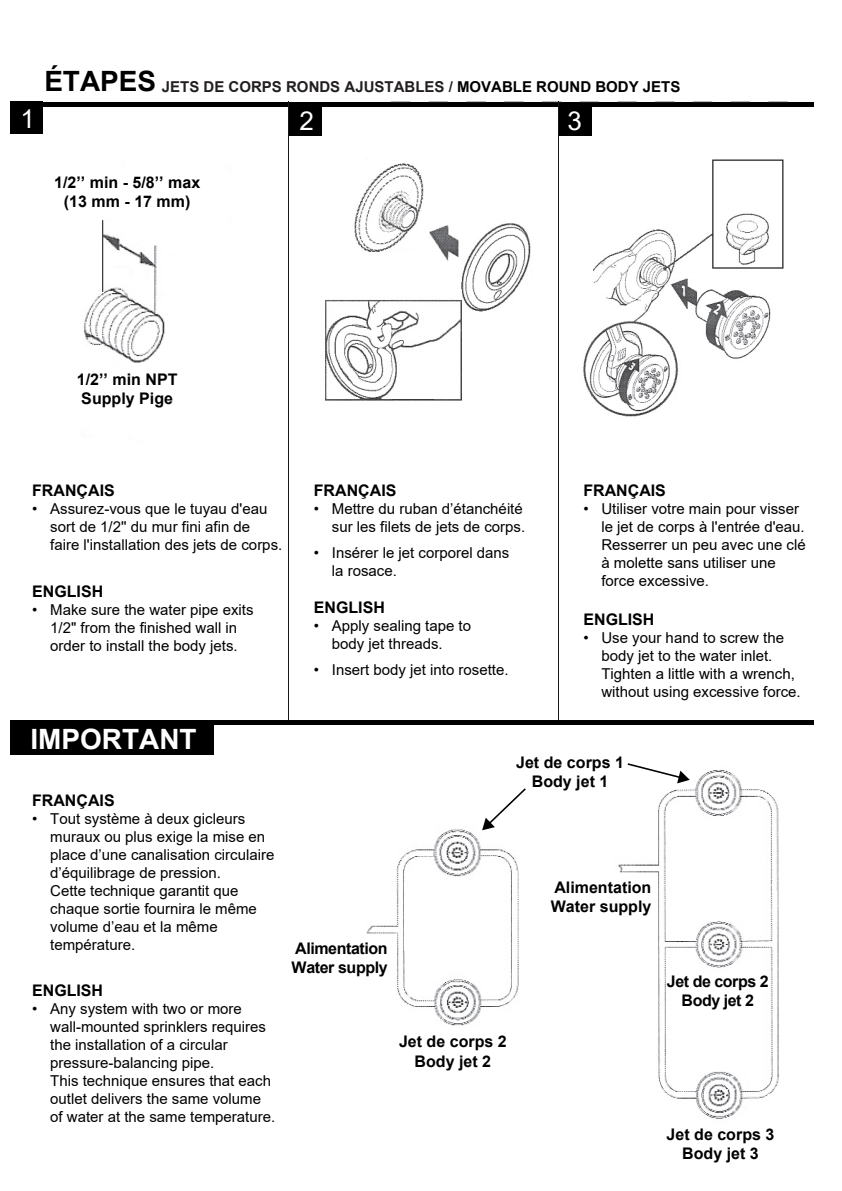
<style>
.page{position:relative;width:842px;height:1191px;background:#fff}
.page>*{position:absolute;margin:0;border:0;box-sizing:border-box;transform-origin:0 0}
.t1{font:700 28px "Arial";color:#fff}
.t2{font:700 28px "Arial";color:#000001}
.t3{font:26px "Arial";color:#fff}
.t4{font:700 16px/19.2px "Arial";color:#000001;text-align:center}
.t5{font:700 16px/19.2px "Arial";letter-spacing:-.025em;color:#000001}
.t6{font:700 16px/19.2px "Arial";letter-spacing:-.03em;color:#000001;text-align:center}
.t7{font:15px/18px "Arial";color:#000001}
.t8{font:700 15px "Arial";color:#231f20}
.s1{color:#000001}
</style>
<div class="page">
<img style="left:325px;top:163px;width:206px;height:238px">
<hr style="left:10px;top:102px;width:803px;height:4px;background:#000001">
<div style="left:289px;top:104px;width:33px;height:32px;background:#000001"></div>
<svg style="left:391px;top:102px;width:19px;height:1px"></svg>
<svg style="left:429px;top:102px;width:19px;height:1px"></svg>
<svg style="left:467px;top:102px;width:19px;height:1px"></svg>
<svg style="left:504px;top:102px;width:19px;height:1px"></svg>
<svg style="left:542px;top:102px;width:19px;height:1px"></svg>
<svg style="left:580px;top:102px;width:19px;height:1px"></svg>
<svg style="left:618px;top:102px;width:18px;height:1px"></svg>
<svg style="left:655px;top:102px;width:19px;height:1px"></svg>
<svg style="left:693px;top:102px;width:19px;height:1px"></svg>
<svg style="left:731px;top:102px;width:19px;height:1px"></svg>
<svg style="left:769px;top:102px;width:18px;height:1px"></svg>
<img style="left:83px;top:281px;width:82px;height:74px">
<img style="left:583px;top:159px;width:201px;height:258px">
<hr style="left:288px;top:101px;width:1px;height:621px;background:#18151a">
<div style="left:559px;top:104px;width:33px;height:32px;background:#000001"></div>
<hr style="left:558px;top:101px;width:1px;height:621px;background:#18151a">
<div style="left:10px;top:102px;width:33px;height:32px;background:#000001"></div>
<hr style="left:10px;top:720px;width:803px;height:4px;background:#000001">
<img style="left:366px;top:763px;width:413px;height:356px">
<div style="left:10px;top:723px;width:204px;height:32px;background:#000001"></div>
<svg style="left:482px;top:788px;width:44px;height:42px"></svg>
<svg style="left:628px;top:763px;width:62px;height:20px"></svg>
<svg style="left:102px;top:219px;width:55px;height:62px"></svg>
<svg style="left:122px;top:355px;width:31px;height:8px"></svg>
<h2 class="t3" style="left:20px;top:101px;width:16px">1</h2>
<h1 class="t2" style="left:44px;top:62px;width:113px">ÉTAPES</h1>
<p class="t8" style="left:162px;top:76px;width:520px">JETS DE CORPS RONDS AJUSTABLES / <span class="s1">MOVABLE ROUND BODY JETS</span></p>
<h2 class="t3" style="left:299px;top:103px;width:16px">2</h2>
<h2 class="t3" style="left:567px;top:103px;width:16px">3</h2>
<p class="t4" style="left:54px;top:172px;width:148px">1/2’’ min - 5/8’’ max (13 mm - 17 mm)</p>
<p class="t4" style="left:77px;top:370px;width:102px;text-align:left">1/2’’ min NPT<br>Supply Pige</p>
<p class="t4" style="left:32px;top:480px;width:84px">FRANÇAIS</p>
<p class="t7" style="left:50px;top:499px;width:234px;text-indent:-18px">• Assurez-vous que le tuyau d'eau sort de 1/2'' du mur fini afin de faire l'installation des jets de corps.</p>
<p class="t4" style="left:32px;top:581px;width:73px">ENGLISH</p>
<p class="t7" style="left:32px;top:600px;width:223px;text-align:center">• Make sure the water pipe exits<br>1/2" from the finished wall in order to install the body jets.</p>
<p class="t4" style="left:314px;top:480px;width:84px">FRANÇAIS</p>
<p class="t7" style="left:314px;top:499px;width:213px;text-align:right">• Mettre du ruban d’étanchéité sur les filets de jets de corps.</p>
<p class="t7" style="left:332px;top:543px;width:179px;text-indent:-18px">• Insérer le jet corporel dans la rosace.</p>
<p class="t4" style="left:314px;top:598px;width:73px">ENGLISH</p>
<p class="t7" style="left:332px;top:617px;width:141px;text-indent:-18px">• Apply sealing tape to body jet threads.</p>
<p class="t7" style="left:314px;top:661px;width:196px">• Insert body jet into rosette.</p>
<p class="t4" style="left:583px;top:480px;width:84px">FRANÇAIS</p>
<p class="t7" style="left:601px;top:499px;width:206px;text-indent:-18px">• Utiliser votre main pour visser le jet de corps à l'entrée d'eau.<br>Resserrer un peu avec une clé à molette sans utiliser une force excessive.</p>
<p class="t4" style="left:583px;top:609px;width:73px">ENGLISH</p>
<p class="t7" style="left:601px;top:628px;width:201px;text-indent:-18px">• Use your hand to screw the body jet to the water inlet.<br>Tighten a little with a wrench, without using excessive force.</p>
<h1 class="t1" style="left:30px;top:719px;width:168px">IMPORTANT</h1>
<p class="t4" style="left:32px;top:790px;width:84px">FRANÇAIS</p>
<p class="t7" style="left:50px;top:809px;width:226px;text-indent:-18px">• Tout système à deux gicleurs muraux ou plus exige la mise en place d’une canalisation circulaire d’équilibrage de pression.<br>Cette technique garantit que chaque sortie fournira le même volume d’eau et la même température.</p>
<p class="t4" style="left:32px;top:981px;width:72px">ENGLISH</p>
<p class="t7" style="left:50px;top:999px;width:227px;text-indent:-18px">• Any system with two or more wall-mounted sprinklers requires the installation of a circular pressure-balancing pipe.<br>This technique ensures that each outlet delivers the same volume of water at the same temperature.</p>
<p class="t4" style="left:516px;top:753px;width:109px">Jet de corps 1<br>Body jet 1</p>
<p class="t5" style="left:292px;top:939px;width:98px">Alimentation<br>Water supply</p>
<p class="t4" style="left:399px;top:1032px;width:109px">Jet de corps 2<br>Body jet 2</p>
<p class="t4" style="left:551px;top:877px;width:102px;text-align:left">Alimentation<br>Water supply</p>
<p class="t6" style="left:667px;top:971px;width:103px">Jet de corps 2<br>Body jet 2</p>
<p class="t4" style="left:667px;top:1124px;width:109px">Jet de corps 3<br>Body jet 3</p>
</div>
